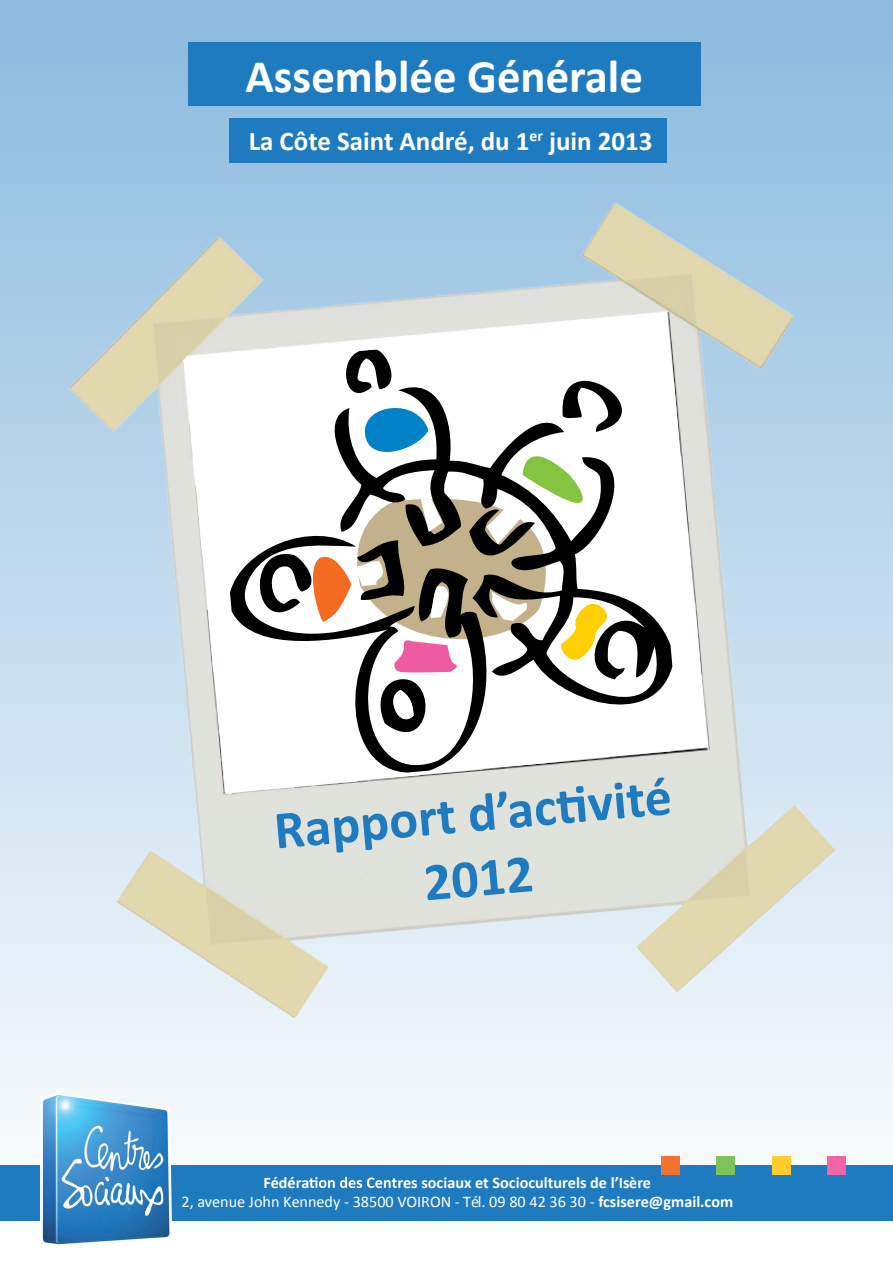
<style>
.page{position:relative;width:893px;height:1263px;background:#fff}
.page>*{position:absolute;margin:0;border:0;box-sizing:border-box;transform-origin:0 0}
.t1{font:700 54px/64.8px "Calibri";color:#1f7bc0;text-align:center}
.t2{font:700 46.8px "Calibri";color:#fff}
.t3{font:700 27px "Calibri";color:#fff}
.t4{font:700 16.2px/19.5px "Calibri";color:#fff}
.s1{font-weight:400}
</style>
<div class="page">
<div style="left:0;top:0;width:893px;height:1199px;background:linear-gradient(to bottom,#8abade,#fcfdfe)"></div>
<div style="left:0;top:1165px;width:893px;height:55px;background:#1f7bc0"></div>
<div style="left:827px;top:1156px;width:19px;height:19px;background:#f065a5"></div>
<div style="left:772px;top:1156px;width:18px;height:19px;background:#ffcd2e"></div>
<div style="left:716px;top:1156px;width:19px;height:19px;background:#7dc35a"></div>
<div style="left:661px;top:1156px;width:18px;height:19px;background:#f37232"></div>
<img style="left:40px;top:1093px;width:132px;height:152px">
<svg style="left:309px;top:1177px;width:88px;height:11px"></svg>
<div style="left:188px;top:43px;width:513px;height:63px;background:#1f7bc0"></div>
<div style="left:229px;top:118px;width:437px;height:45px;background:#1f7bc0"></div>
<img style="left:44px;top:148px;width:849px;height:908px">
<h2 class="t2" style="left:246px;top:47px;width:399px">Assemblée Générale</h2>
<h3 class="t3" style="left:249px;top:124px;width:405px">La Côte Saint André, du 1<sup>er</sup> juin 2013</h3>
<h1 class="t1" style="left:271px;top:798px;width:400px;rotate:-5deg">Rapport d’acti vité<br>2012</h1>
<p class="t4" style="left:182px;top:1173px;width:553px;text-indent:216px">res sociaux et Socioculturels de l’Isère<br><span class="s1">2, avenue John Kennedy - 38500 VOIRON - Tél. 09 80 42 36 30 -</span> fcsisere@gmail.com</p>
<p class="t4" style="left:263px;top:1173px;width:47px">Fédéra</p>
</div>
